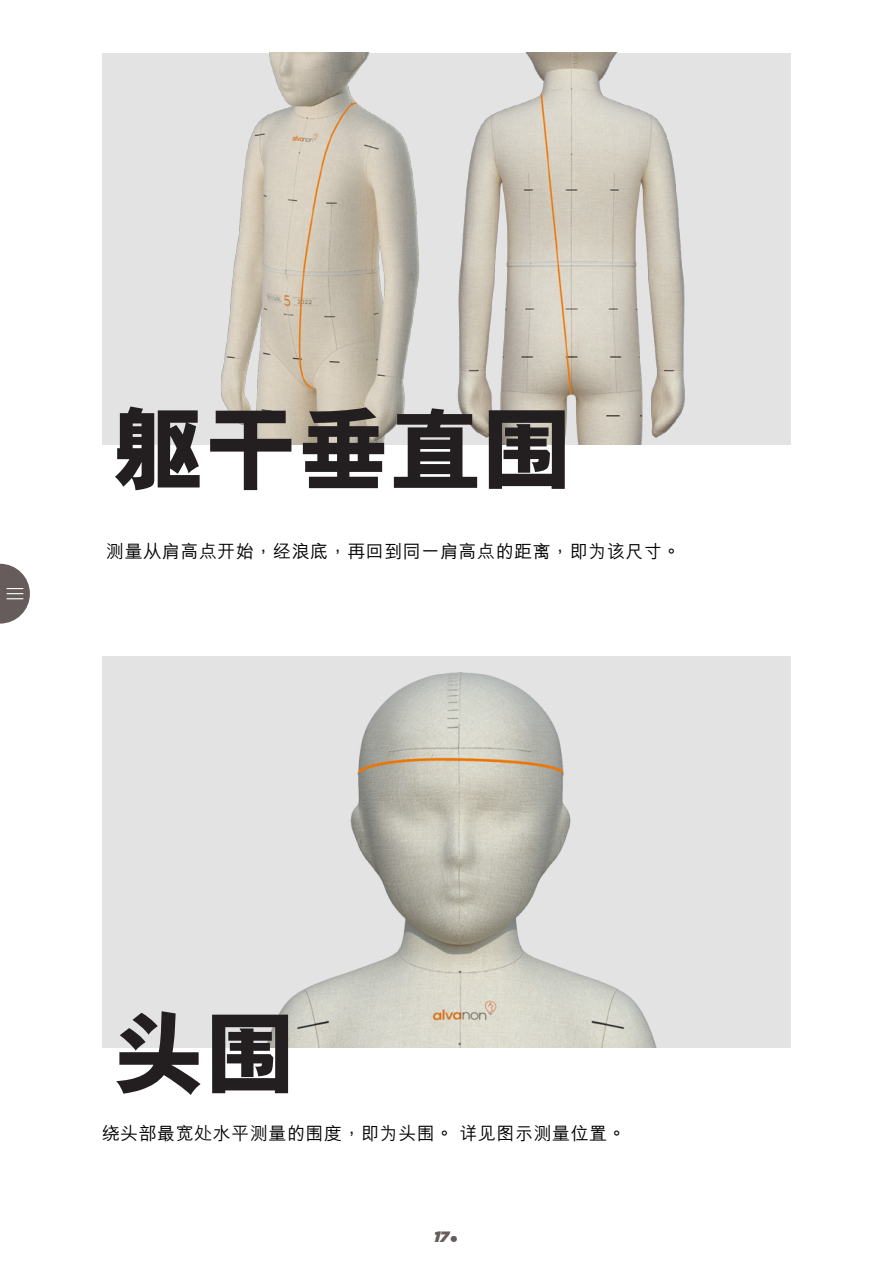
<style>
.page{position:relative;width:893px;height:1263px;background:#fff}
.page>*{position:absolute;margin:0;border:0;box-sizing:border-box;transform-origin:0 0}
.t1{font:800 92.25px "M Hei HKS";color:#231f20}
.t2{font:500 18px "M Hei HKS";letter-spacing:.03em;color:#000}
.t3{font:italic 900 15px "Gotham";color:#655c5b}
.s1{font-family:"Futura";font-weight:700;font-style:normal;font-size:30px}
</style>
<div class="page">
<div style="left:102px;top:656px;width:689px;height:391px;background:#e3e3e3"></div>
<img style="left:265px;top:672px;width:392px;height:375px">
<svg style="left:0;top:564px;width:30px;height:60px"></svg>
<div style="left:102px;top:53px;width:689px;height:391px;background:#e3e3e3"></div>
<img style="left:221px;top:53px;width:464px;height:391px">
<h1 class="t1" style="left:113px;top:388px;width:463px">軀幹垂直圍</h1>
<p class="t2" style="left:106px;top:538px;width:576px">測量從肩高點開始，經浪底，再回到同一肩高點的距離，即為該尺寸。</p>
<h1 class="t1" style="left:113px;top:992px;width:186px">頭圍</h1>
<p class="t2" style="left:102px;top:1121px;width:526px">繞頭部最寬處水平測量的圍度，即為頭圍。 詳見圖示測量位置。</p>
<p class="t3" style="left:434px;top:1228px;width:27px">17<span class="s1">.</span></p>
</div>
